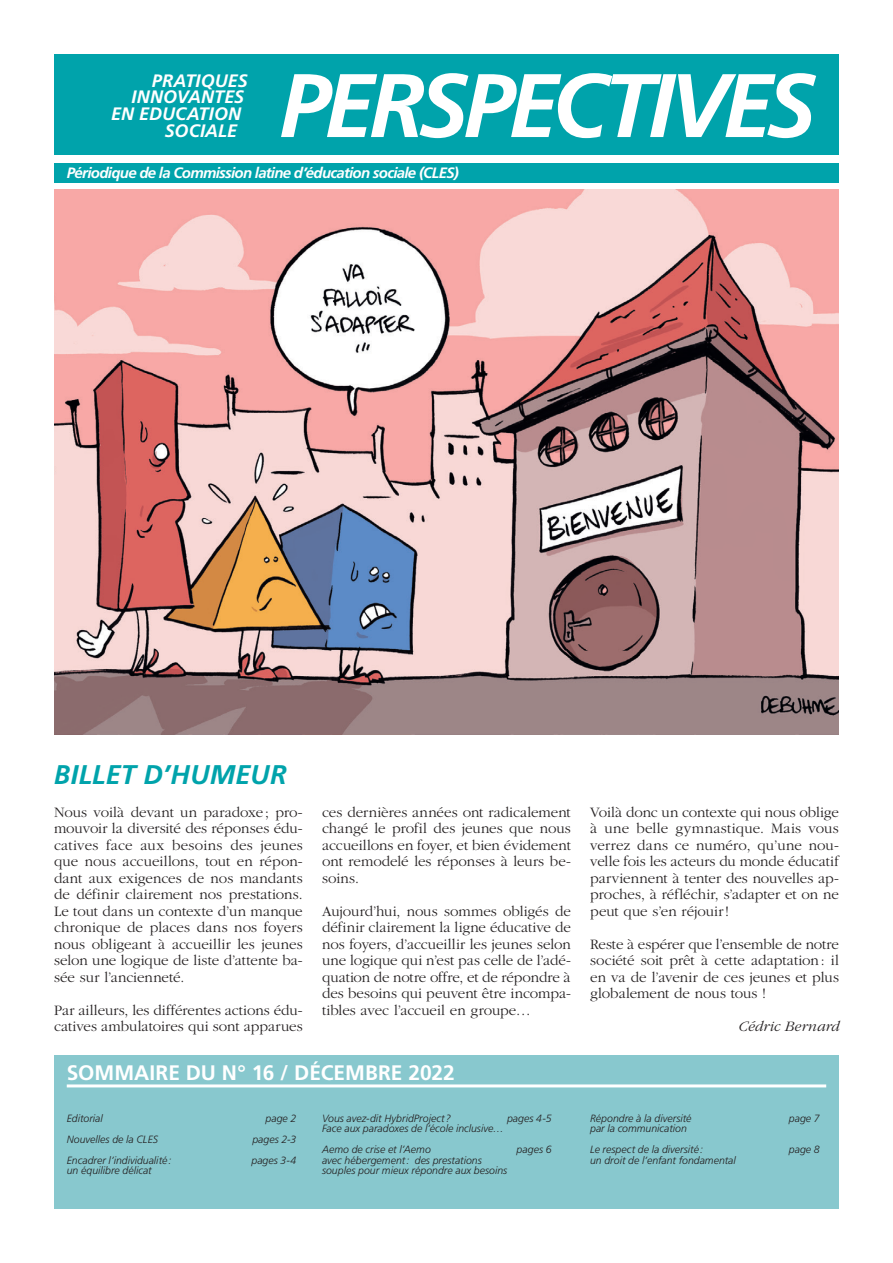
<style>
.page{position:relative;width:893px;height:1263px;background:#fff}
.page>*{position:absolute;margin:0;border:0;box-sizing:border-box;transform-origin:0 0}
.t1{font:italic 700 90px "Frutiger LT 66";letter-spacing:-.06em;color:#fff}
.t2{font:italic 700 27px "Frutiger LT 66";letter-spacing:.005em;color:#00a3ab}
.t3{font:700 21px "Frutiger LT 65";color:#fff}
.t4{font:italic 700 18px "Frutiger LT 66";letter-spacing:.005em;color:#fff}
.t5{font:300 15px/16.5px "Garamond";color:#231f20;text-align:justify}
.t6{font:italic 700 15px "Frutiger LT 66";letter-spacing:-.045em;color:#fff}
.t7{font:italic 300 15px "Garamond";letter-spacing:.01em;color:#231f20}
.t8{font:italic 300 10.5px/21px "Frutiger LT";color:#231f20}
</style>
<div class="page">
<div style="left:54px;top:1056px;width:785px;height:153px;background:#88c8ce"></div>
<div style="left:54px;top:54px;width:785px;height:101px;background:#00a3ab"></div>
<div style="left:54px;top:163px;width:785px;height:19px;background:#00a3ab"></div>
<hr style="left:67px;top:1084px;width:759px;height:3px;background:#fff">
<img style="left:54px;top:190px;width:785px;height:544px">
<h1 class="t1" style="left:279px;top:53px;width:539px">PERSPECTIVES</h1>
<p class="t4" style="left:152px;top:70px;width:98px">PRATIQUES</p>
<p class="t4" style="left:131px;top:87px;width:114px">INNOVANTES</p>
<p class="t4" style="left:111px;top:103px;width:132px">EN EDUCATION</p>
<p class="t4" style="left:165px;top:120px;width:74px">SOCIALE</p>
<p class="t6" style="left:67px;top:163px;width:394px">Périodique de la Commission latine d’éducation sociale (CLES)</p>
<h2 class="t2" style="left:54px;top:759px;width:234px">BILLET D’HUMEUR</h2>
<p class="t5" style="left:54px;top:804px;width:250px">Nous voilà devant un paradoxe ; pro&shy;mouvoir la diversité des réponses édu&shy;catives face aux besoins des jeunes que nous accueillons, tout en répon&shy;dant aux exigences de nos mandants de définir clairement nos prestations.<br>Le tout dans un contexte d’un manque chronique de places dans nos foyers nous obligeant à accueillir les jeunes selon une logique de liste d’attente ba&shy;sée sur l’ancienneté.</p>
<p class="t5" style="left:54px;top:1002px;width:250px">Par ailleurs, les différentes actions édu&shy;catives ambulatoires qui sont apparues</p>
<p class="t5" style="left:322px;top:804px;width:250px">ces dernières années ont radicalement changé le profil des jeunes que nous accueillons en foyer, et bien évidement ont remodelé les réponses à leurs be&shy;soins.</p>
<p class="t5" style="left:322px;top:903px;width:250px">Aujourd’hui, nous sommes obligés de définir clairement la ligne éducative de nos foyers, d’accueillir les jeunes selon une logique qui n’est pas celle de l’adé&shy;quation de notre offre, et de répondre à des besoins qui peuvent être incompa&shy;tibles avec l’accueil en groupe…</p>
<p class="t5" style="left:590px;top:804px;width:250px">Voilà donc un contexte qui nous oblige à une belle gymnastique. Mais vous verrez dans ce numéro, qu’une nou&shy;velle fois les acteurs du monde éducatif parviennent à tenter des nouvelles ap&shy;proches, à réfléchir, s’adapter et on ne peut que s’en réjouir!</p>
<p class="t5" style="left:590px;top:936px;width:250px">Reste à espérer que l’ensemble de notre société soit prêt à cette adaptation: il en va de l’avenir de ces jeunes et plus globalement de nous tous !</p>
<p class="t7" style="left:738px;top:1019px;width:103px">Cédric Bernard</p>
<h3 class="t3" style="left:67px;top:1060px;width:390px">SOMMAIRE DU N° 16 / DÉCEMBRE 2022</h3>
<p class="t8" style="left:67px;top:1108px;width:38px">Editorial</p>
<p class="t8" style="left:265px;top:1108px;width:32px">page 2</p>
<p class="t8" style="left:67px;top:1129px;width:93px">Nouvelles de la CLES</p>
<p class="t8" style="left:252px;top:1129px;width:45px">pages 2-3</p>
<p class="t8" style="left:67px;top:1150px;width:106px">Encadrer l’individualité:</p>
<p class="t8" style="left:251px;top:1150px;width:46px">pages 3-4</p>
<p class="t8" style="left:67px;top:1160px;width:86px">un équilibre délicat</p>
<p class="t8" style="left:322px;top:1108px;width:131px">Vous avez-dit HybridProject?</p>
<p class="t8" style="left:507px;top:1108px;width:46px">pages 4-5</p>
<p class="t8" style="left:322px;top:1118px;width:183px">Face aux paradoxes de l’école inclusive…<br>Aemo de crise et l’Aemo</p>
<p class="t8" style="left:517px;top:1139px;width:37px">pages 6</p>
<p class="t8" style="left:322px;top:1155px;width:187px;line-height:10.5px">avec hébergement: des prestations souples pour mieux répondre aux besoins</p>
<p class="t8" style="left:590px;top:1108px;width:103px">Répondre à la diversité</p>
<p class="t8" style="left:789px;top:1108px;width:32px">page 7</p>
<p class="t8" style="left:590px;top:1118px;width:114px">par la communication<br>Le respect de la diversité:</p>
<p class="t8" style="left:789px;top:1139px;width:32px">page 8</p>
<p class="t8" style="left:590px;top:1150px;width:147px">un droit de l’enfant fondamental</p>
</div>
